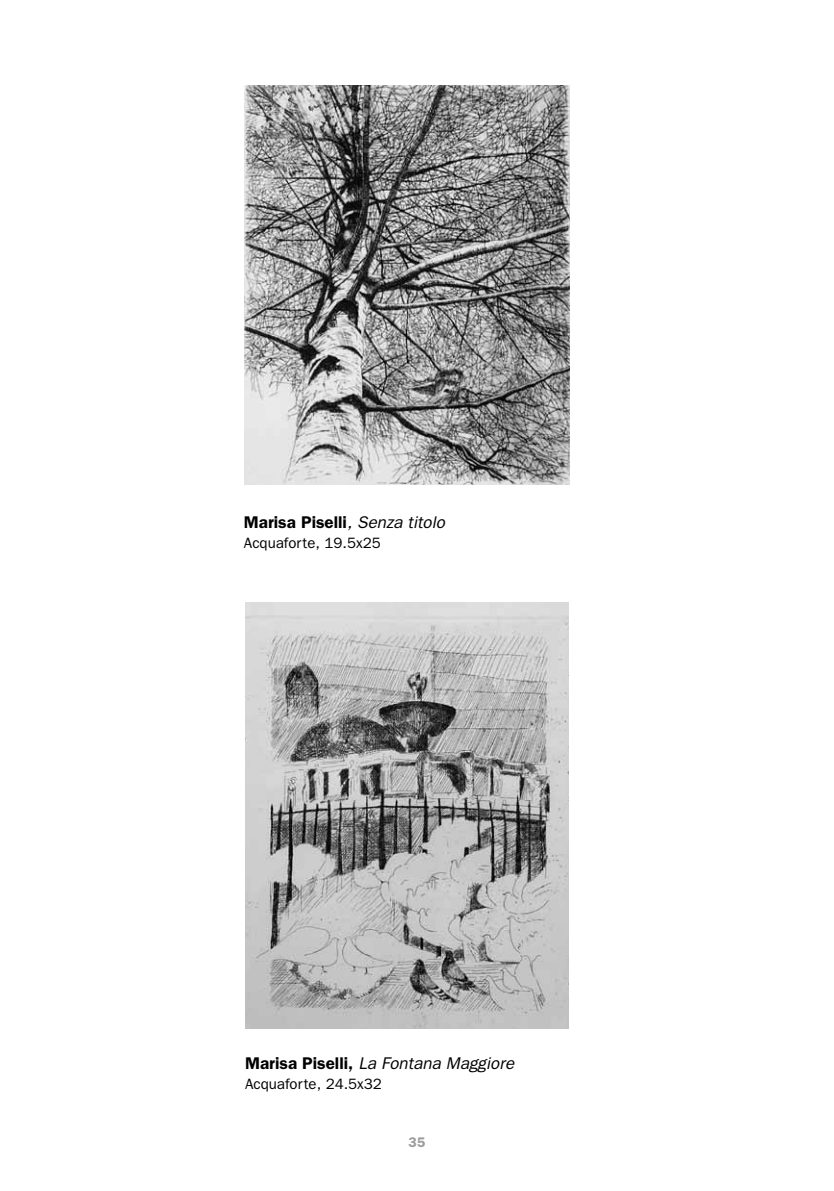
<style>
.page{position:relative;width:834px;height:1191px;background:#fff}
.page>*{position:absolute;margin:0;border:0;box-sizing:border-box;transform-origin:0 0}
.t1{font:italic 17px "Franklin Gothic";color:#000}
.t2{font:600 17px "Franklin Gothic";color:#000}
.t3{font:15px "Franklin Gothic";color:#000}
.t4{font:600 14px "Franklin Gothic";color:#9d9d9c}
.s1{font-weight:400;font-style:italic}
.s2{font-weight:600;font-style:normal}
</style>
<div class="page">
<img style="left:244px;top:85px;width:325px;height:400px">
<img style="left:245px;top:603px;width:324px;height:425px">
<p class="t2" style="left:244px;top:511px;width:202px">Marisa Piselli<span class="s1">, Senza titolo</span></p>
<p class="t3" style="left:244px;top:534px;width:138px">Acquaforte, 19.5x25</p>
<p class="t1" style="left:245px;top:1053px;width:270px"><span class="s2">Marisa Piselli,</span> La Fontana Maggiore</p>
<p class="t3" style="left:245px;top:1075px;width:138px">Acquaforte, 24.5x32</p>
<p class="t4" style="left:408px;top:1134px;width:18px">35</p>
</div>
